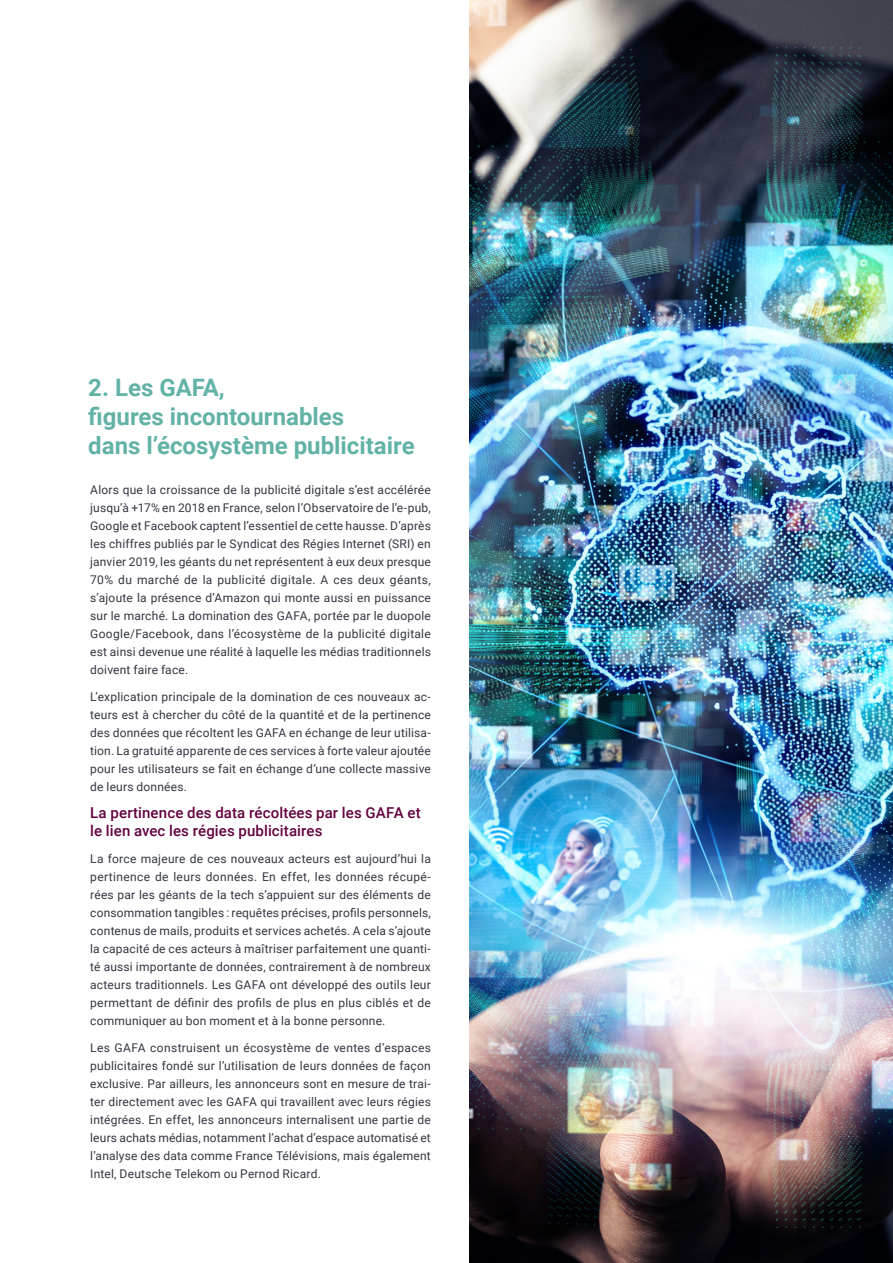
<style>
.page{position:relative;width:893px;height:1263px;background:#fff}
.page>*{position:absolute;margin:0;border:0;box-sizing:border-box;transform-origin:0 0}
.t1{font:700 24px/28.8px "Roboto";color:#62b2a6}
.t2{font:500 15px/18px "Roboto";letter-spacing:.005em;color:#62023e}
.t3{font:12px/18px "Roboto";letter-spacing:.015em;color:#323640;text-align:justify}
</style>
<div class="page">
<img style="left:469px;top:0;width:424px;height:1263px">
<p class="t1" style="left:88px;top:373px;width:328px">2. Les GAFA,<br>figures incontournables<br>dans l’écosystème publicitaire</p>
<p class="t3" style="left:90px;top:481px;width:342px">Alors que la croissance de la publicité digitale s’est accélérée jusqu’à +17% en 2018 en France, selon l’Observatoire de l’e-pub, Google et Facebook captent l’essentiel de cette hausse. D’après les chiffres publiés par le Syndicat des Régies Internet (SRI) en janvier 2019, les géants du net représentent à eux deux presque 70% du marché de la publicité digitale. A ces deux géants, s’ajoute la présence d’Amazon qui monte aussi en puissance sur le marché. La domination des GAFA, portée par le duopole Google/Facebook, dans l’écosystème de la publicité digitale est ainsi devenue une réalité à laquelle les médias traditionnels doivent faire face.</p>
<p class="t3" style="left:90px;top:688px;width:342px">L’explication principale de la domination de ces nouveaux ac&shy;teurs est à chercher du côté de la quantité et de la pertinence des données que récoltent les GAFA en échange de leur utilisa&shy;tion. La gratuité apparente de ces services à forte valeur ajoutée pour les utilisateurs se fait en échange d’une collecte massive de leurs données.</p>
<p class="t2" style="left:90px;top:803px;width:332px">La pertinence des data récoltées par les GAFA et le lien avec les régies publicitaires</p>
<p class="t3" style="left:90px;top:850px;width:342px">La force majeure de ces nouveaux acteurs est aujourd’hui la pertinence de leurs données. En effet, les données récupé&shy;rées par les géants de la tech s’appuient sur des éléments de consommation tangibles : requêtes précises, profils personnels, contenus de mails, produits et services achetés. A cela s’ajoute la capacité de ces acteurs à maîtriser parfaitement une quanti&shy;té aussi importante de données, contrairement à de nombreux acteurs traditionnels. Les GAFA ont développé des outils leur permettant de définir des profils de plus en plus ciblés et de communiquer au bon moment et à la bonne personne.</p>
<p class="t3" style="left:90px;top:1039px;width:342px">Les GAFA construisent un écosystème de ventes d’espaces publicitaires fondé sur l’utilisation de leurs données de façon exclusive. Par ailleurs, les annonceurs sont en mesure de trai&shy;ter directement avec les GAFA qui travaillent avec leurs régies intégrées. En effet, les annonceurs internalisent une partie de leurs achats médias, notamment l’achat d’espace automatisé et l’analyse des data comme France Télévisions, mais également Intel, Deutsche Telekom ou Pernod Ricard.</p>
</div>
